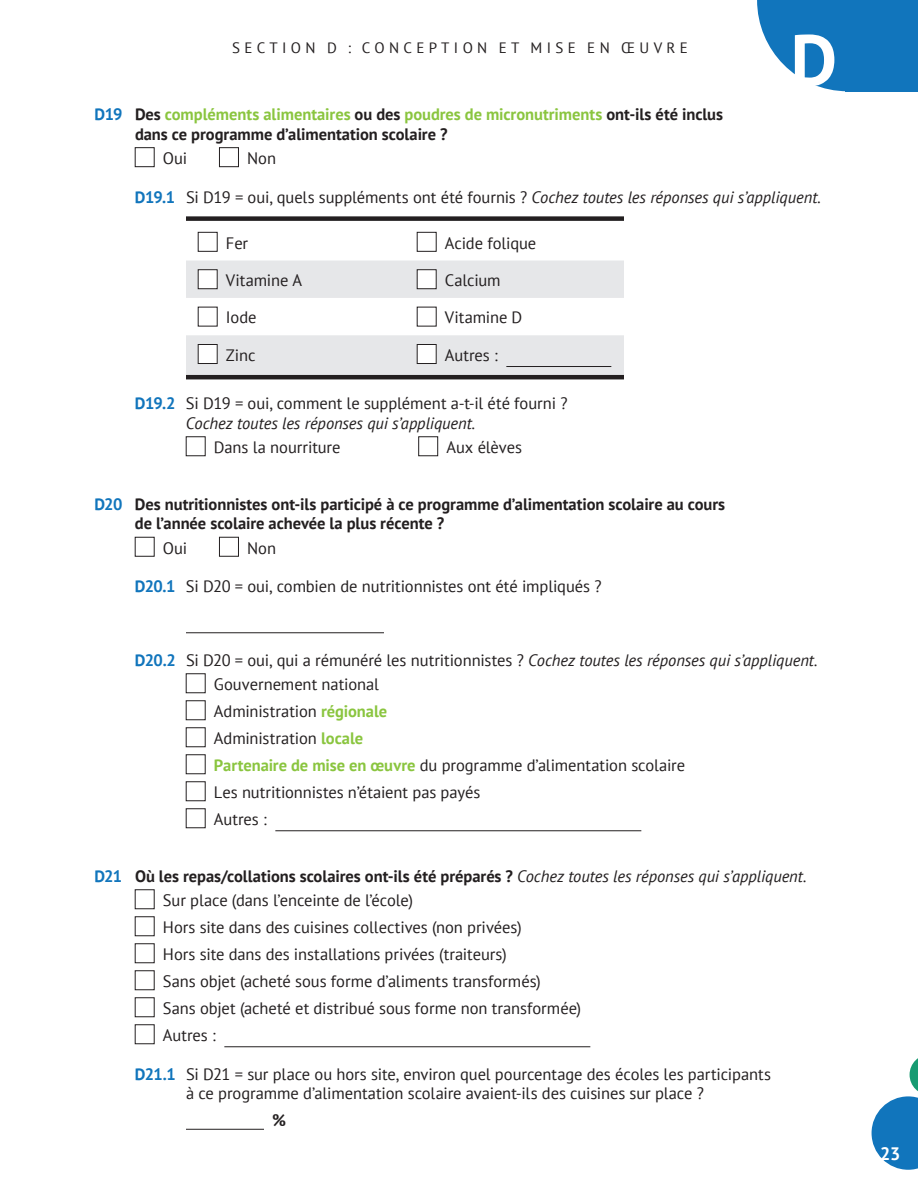
<style>
.page{position:relative;width:918px;height:1188px;background:#fff}
.page>*{position:absolute;margin:0;border:0;box-sizing:border-box;transform-origin:0 0}
.t1{font:700 72px "PT Sans";color:#fff}
.t2{font:700 18px "PT Sans";color:#fff}
.t3{font:16.5px/27px "PT Sans";letter-spacing:-.005em;color:#231f20}
.t4{font:700 16.5px/19.5px "PT Sans";letter-spacing:-.005em;color:#231f20}
.t5{font:15px "PT Sans";letter-spacing:.29em;color:#231f20}
.s1{color:#1175bc}
.s2{color:#8ac53f}
.s3{font-weight:700;color:#1175bc}
.s4{font-style:italic}
.s5{font-weight:700;color:#8ac53f}
.s6{font-weight:400;font-style:italic}
.s7{font-weight:400}
</style>
<div class="page">
<svg style="left:872px;top:1058px;width:46px;height:112px"></svg>
<svg style="left:757px;top:0;width:161px;height:91px;background:#2d85c4"></svg>
<div style="left:135px;top:147px;width:19px;height:20px;border:1px solid #231f20"></div>
<div style="left:219px;top:147px;width:20px;height:20px;border:1px solid #231f20"></div>
<svg style="left:186px;top:261px;width:438px;height:114px;fill:#e6e7e9"></svg>
<div style="left:186px;top:216px;width:219px;height:5px;background:#231f20"></div>
<div style="left:405px;top:216px;width:219px;height:5px;background:#231f20"></div>
<hr style="left:186px;top:375px;width:219px;height:4px;background:#231f20">
<hr style="left:405px;top:375px;width:219px;height:4px;background:#231f20">
<div style="left:198px;top:232px;width:19px;height:20px;border:1px solid #231f20"></div>
<div style="left:417px;top:232px;width:19px;height:20px;border:1px solid #231f20"></div>
<div style="left:198px;top:270px;width:19px;height:19px;background:#fff"></div>
<div style="left:417px;top:270px;width:19px;height:19px;background:#fff"></div>
<div style="left:198px;top:307px;width:19px;height:19px;background:#fff"></div>
<div style="left:417px;top:307px;width:19px;height:19px;background:#fff"></div>
<div style="left:198px;top:344px;width:19px;height:20px;background:#fff"></div>
<div style="left:198px;top:344px;width:19px;height:20px;border:1px solid #231f20"></div>
<div style="left:417px;top:344px;width:19px;height:20px;background:#fff"></div>
<div style="left:417px;top:344px;width:19px;height:20px;border:1px solid #231f20"></div>
<hr style="left:506px;top:366px;width:105px;height:1px;background:#231f20">
<div style="left:418px;top:437px;width:20px;height:19px;border:1px solid #231f20"></div>
<div style="left:219px;top:537px;width:20px;height:19px;border:1px solid #231f20"></div>
<hr style="left:186px;top:633px;width:198px;height:1px;background:#231f20">
<hr style="left:275px;top:831px;width:366px;height:1px;background:#231f20">
<hr style="left:224px;top:1047px;width:366px;height:1px;background:#231f20">
<hr style="left:186px;top:1129px;width:78px;height:1px;background:#231f20">
<p class="t5" style="left:232px;top:38px;width:457px">SECTION D : CONCEPTION ET MISE EN ŒUVRE</p>
<h1 class="t1" style="left:791px;top:12px;width:48px">D</h1>
<p class="t4" style="left:135px;top:104px;width:589px;text-indent:-41px"><span class="s1">D19</span> Des <span class="s2">compléments alimentaires</span> ou des <span class="s2">poudres de micronutriments</span> ont-ils été inclus dans ce programme d’alimentation scolaire ?</p>
<p class="t3" style="left:163px;top:144px;width:26px">Oui</p>
<p class="t3" style="left:247px;top:144px;width:30px">Non</p>
<p class="t3" style="left:135px;top:183px;width:687px"><span class="s3">D19.1</span> Si D19 = oui, quels suppléments ont été fournis ? <span class="s4">Cochez toutes les réponses qui s’appliquent.</span></p>
<p class="t3" style="left:226px;top:229px;width:24px">Fer</p>
<p class="t3" style="left:445px;top:229px;width:93px">Acide folique</p>
<p class="t3" style="left:226px;top:266px;width:78px">Vitamine A</p>
<p class="t3" style="left:445px;top:266px;width:57px">Calcium</p>
<p class="t3" style="left:226px;top:304px;width:32px">Iode</p>
<p class="t3" style="left:445px;top:304px;width:79px">Vitamine D</p>
<p class="t3" style="left:226px;top:341px;width:31px">Zinc</p>
<p class="t3" style="left:445px;top:341px;width:54px">Autres :</p>
<p class="t3" style="left:186px;top:394px;width:383px;line-height:19.5px;text-indent:-51px"><span class="s3">D19.2</span> Si D19 = oui, comment le supplément a-t-il été fourni ?<br><span class="s4">Cochez toutes les réponses qui s’appliquent.</span></p>
<p class="t3" style="left:214px;top:433px;width:128px">Dans la nourriture</p>
<p class="t3" style="left:446px;top:433px;width:77px">Aux élèves</p>
<p class="t4" style="left:135px;top:494px;width:592px;text-indent:-40px"><span class="s1">D20</span> Des nutritionnistes ont-ils participé à ce programme d’alimentation scolaire au cours de l’année scolaire achevée la plus récente ?</p>
<p class="t3" style="left:163px;top:534px;width:26px">Oui</p>
<p class="t3" style="left:247px;top:534px;width:30px">Non</p>
<p class="t3" style="left:135px;top:573px;width:468px"><span class="s3">D20.1</span> Si D20 = oui, combien de nutritionnistes ont été impliqués ?</p>
<p class="t3" style="left:214px;top:648px;width:605px;line-height:24.2px;text-indent:-79px"><span class="s3">D20.2</span> Si D20 = oui, qui a rémunéré les nutritionnistes ? <span class="s4">Cochez toutes les réponses qui s’appliquent.<br></span>Gouvernement national</p>
<p class="t3" style="left:214px;top:697px;width:473px">Administration <span class="s5">régionale<br></span>Administration <span class="s5">locale<br>Partenaire de mise en œuvre</span> du programme d’alimentation scolaire Les nutritionnistes n’étaient pas payés<br>Autres :</p>
<p class="t4" style="left:163px;top:864px;width:645px;line-height:24.2px;text-indent:-68px"><span class="s1">D21</span> Où les repas/collations scolaires ont-ils été préparés ? <span class="s6">Cochez toutes les réponses qui s’appliquent.<br></span><span class="s7">Sur place (dans l’enceinte de l’école)</span></p>
<p class="t3" style="left:163px;top:913px;width:420px">Hors site dans des cuisines collectives (non privées)<br>Hors site dans des installations privées (traiteurs)<br>Sans objet (acheté sous forme d’aliments transformés)<br>Sans objet (acheté et distribué sous forme non transformée)<br>Autres :</p>
<p class="t3" style="left:186px;top:1064px;width:587px;line-height:19.5px;text-indent:-51px"><span class="s3">D21.1</span> Si D21 = sur place ou hors site, environ quel pourcentage des écoles les participants à ce programme d’alimentation scolaire avaient-ils des cuisines sur place ?</p>
<p class="t4" style="left:272px;top:1111px;width:15px">%</p>
<p class="t2" style="left:880px;top:1142px;width:22px">23</p>
</div>
